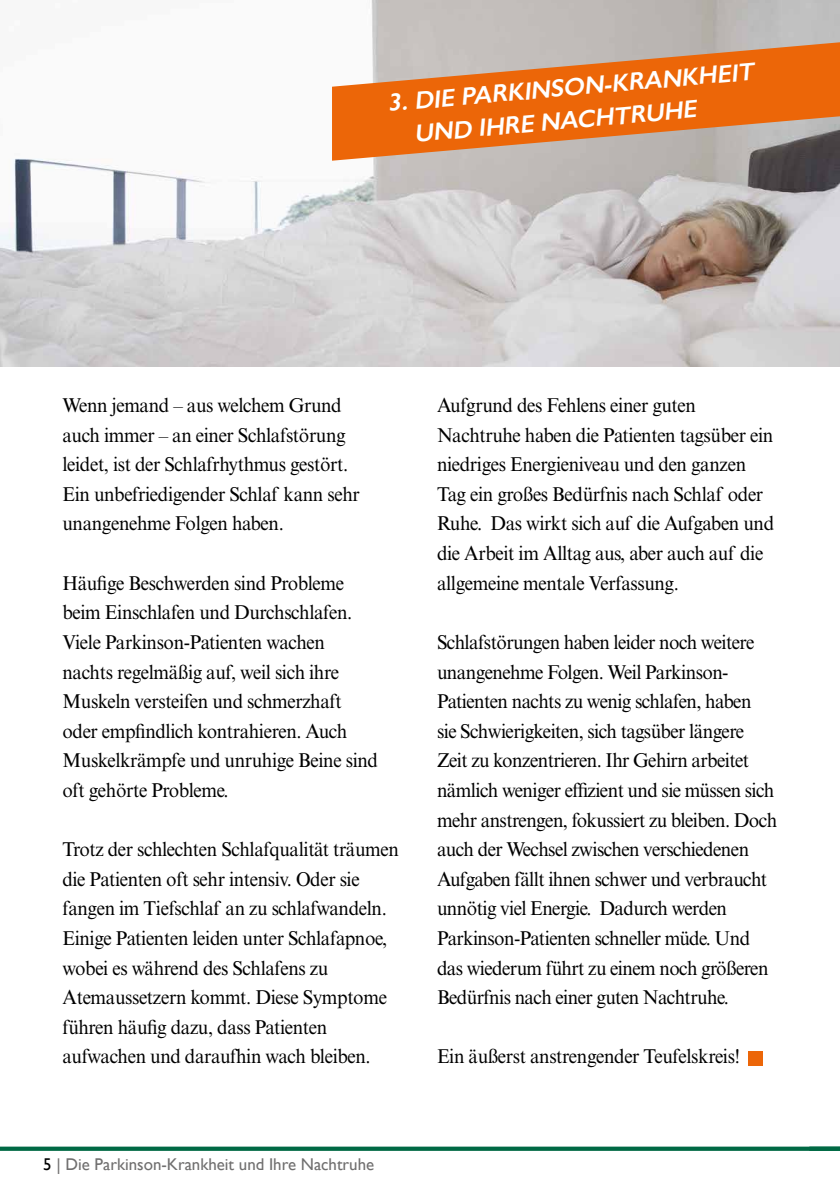
<style>
.page{position:relative;width:840px;height:1191px;background:#fff}
.page>*{position:absolute;margin:0;border:0;box-sizing:border-box;transform-origin:0 0}
.t1{font:italic 600 24.8px/32.6px "Gill Sans";color:#fff}
.t2{font:20px/29.6px "Times New Roman MT Std";letter-spacing:-.02em;color:#000;scale:.95 1}
.t3{font:17px "Gill Sans";color:#706f6f}
.s1{color:#000}
</style>
<div class="page">
<svg style="left:0;top:1146px;width:808px;height:4px;background:#278060"></svg>
<svg style="left:808px;top:1146px;width:31px;height:4px"></svg>
<img style="left:0;top:0;width:839px;height:366px">
<svg style="left:332px;top:41px;width:507px;height:120px;background:#d9854a"></svg>
<div style="left:747px;top:1051px;width:15px;height:14px;background:#ec6608"></div>
<p class="t1" style="left:409px;top:85px;width:345px;text-indent:-23px;rotate:-5deg">3. DIE PARKINSON-KRANKHEIT<br>UND IHRE NACHTRUHE</p>
<p class="t2" style="left:62px;top:390px;width:314px">Wenn jemand – aus welchem Grund auch immer – an einer Schlafstörung leidet, ist der Schlafrhythmus gestört.<br>Ein unbefriedigender Schlaf kann sehr unangenehme Folgen haben.</p>
<p class="t2" style="left:62px;top:568px;width:333px">Häufige Beschwerden sind Probleme beim Einschlafen und Durchschlafen.<br>Viele Parkinson-Patienten wachen nachts regelmäßig auf, weil sich ihre Muskeln versteifen und schmerzhaft oder empfindlich kontrahieren. Auch Muskelkrämpfe und unruhige Beine sind oft gehörte Probleme.</p>
<p class="t2" style="left:62px;top:834px;width:355px">Trotz der schlechten Schlafqualität träumen die Patienten oft sehr intensiv. Oder sie fangen im Tiefschlaf an zu schlafwandeln.<br>Einige Patienten leiden unter Schlafapnoe, wobei es während des Schlafens zu Atemaussetzern kommt. Diese Symptome führen häufig dazu, dass Patienten aufwachen und daraufhin wach bleiben.</p>
<p class="t3" style="left:43px;top:1154px;width:332px"><span class="s1">5</span> | Die Parkinson-Krankheit und Ihre Nachtruhe</p>
<p class="t2" style="left:437px;top:390px;width:356px">Aufgrund des Fehlens einer guten Nachtruhe haben die Patienten tagsüber ein niedriges Energieniveau und den ganzen Tag ein großes Bedürfnis nach Schlaf oder Ruhe. Das wirkt sich auf die Aufgaben und die Arbeit im Alltag aus, aber auch auf die allgemeine mentale Verfassung.</p>
<p class="t2" style="left:437px;top:627px;width:359px">Schlafstörungen haben leider noch weitere unangenehme Folgen. Weil Parkinson-Patienten nachts zu wenig schlafen, haben<br>sie Schwierigkeiten, sich tagsüber längere Zeit zu konzentrieren. Ihr Gehirn arbeitet nämlich weniger effizient und sie müssen sich mehr anstrengen, fokussiert zu bleiben. Doch auch der Wechsel zwischen verschiedenen Aufgaben fällt ihnen schwer und verbraucht unnötig viel Energie. Dadurch werden Parkinson-Patienten schneller müde. Und das wiederum führt zu einem noch größeren Bedürfnis nach einer guten Nachtruhe.</p>
<p class="t2" style="left:437px;top:1042px;width:320px">Ein äußerst anstrengender Teufelskreis!</p>
</div>
